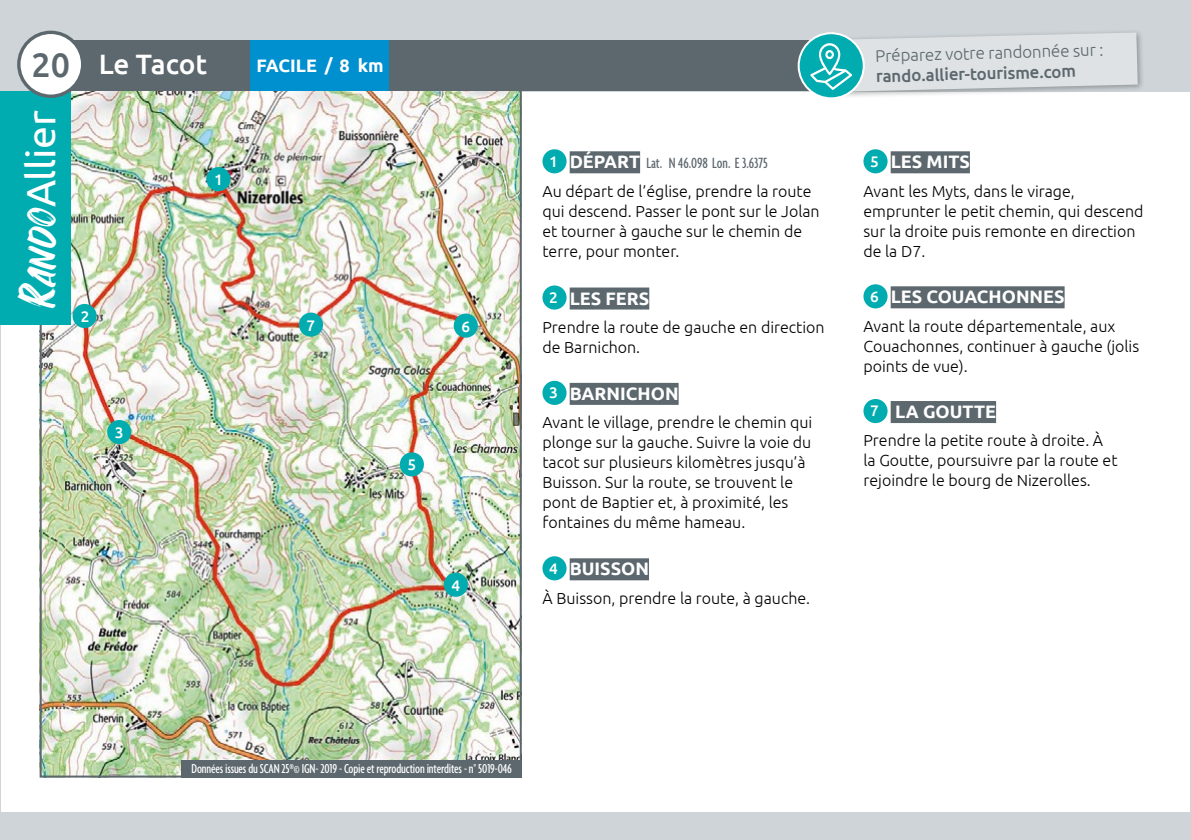
<style>
.page{position:relative;width:1191px;height:840px;background:#fff}
.page>*{position:absolute;margin:0;border:0;box-sizing:border-box;transform-origin:0 0}
.t1{font:41px "Ubuntu";letter-spacing:-.01em;color:#fff}
.t2{font:500 34px "Ubuntu";color:#5d686e}
.t3{font:500 28px "Ubuntu";letter-spacing:-.01em;color:#fff}
.t4{font:700 18px "Ubuntu";color:#fff}
.t5{font:300 17px "Ubuntu";color:#5d686e}
.t6{font:500 17px "Ubuntu";color:#5d686e}
.t7{font:300 16px/20px "Ubuntu";color:#000}
.t8{font:500 extra-condensed 16px "Agenda";color:#5d686e}
.t9{font:500 15.4px "Ubuntu";color:#fff}
.t10{font:500 15.4px "Ubuntu";color:#fff}
.t11{font:500 extra-condensed 14px "Agenda";letter-spacing:-.01em;color:#fff}
.s1{font-family:"Fontania";font-size:41.2px}
.s2{font-family:"Ubuntu";font-stretch:normal;font-size:15.4px;color:#fff}
.s3{font-family:"Ubuntu";font-weight:700;font-stretch:normal;font-size:18px;color:#fff}
.s4{font-weight:500;font-size:15.4px}
</style>
<div class="page">
<div style="left:0;top:0;width:1191px;height:91px;background:#ced4d8"></div>
<img style="left:43px;top:91px;width:476px;height:683px">
<div style="left:40px;top:40px;width:810px;height:51px;background:#5d686e"></div>
<div style="left:249px;top:40px;width:139px;height:51px;background:#008fcf"></div>
<div style="left:206px;top:167px;width:24px;height:24px;background:#00acb0;border-radius:50%"></div>
<div style="left:444px;top:572px;width:24px;height:24px;background:#00acb0;border-radius:50%"></div>
<div style="left:107px;top:420px;width:24px;height:24px;background:#00acb0;border-radius:50%"></div>
<div style="left:400px;top:452px;width:24px;height:24px;background:#00acb0;border-radius:50%"></div>
<div style="left:299px;top:312px;width:24px;height:24px;background:#00acb0;border-radius:50%"></div>
<div style="left:454px;top:313px;width:24px;height:24px;background:#00acb0;border-radius:50%"></div>
<div style="left:0;top:91px;width:71px;height:233px;background:#00acb0"></div>
<div style="left:73px;top:304px;width:24px;height:24px;background:#00acb0;border-radius:50%"></div>
<div style="left:19px;top:32px;width:64px;height:64px;background:#fff;border-radius:50%"></div>
<div style="left:17px;top:31px;width:67px;height:67px;border:3px solid #5d686e;border-radius:50%"></div>
<div style="left:0;top:812px;width:1191px;height:27px;background:#ced4d8"></div>
<div style="left:569px;top:287px;width:80px;height:22px;background:#5d686e"></div>
<div style="left:542px;top:285px;width:24px;height:24px;background:#00acb0;border-radius:50%"></div>
<div style="left:569px;top:382px;width:109px;height:22px;background:#5d686e"></div>
<div style="left:542px;top:380px;width:24px;height:25px;background:#00acb0;border-radius:50%"></div>
<div style="left:569px;top:558px;width:80px;height:22px;background:#5d686e"></div>
<div style="left:542px;top:556px;width:24px;height:24px;background:#00acb0;border-radius:50%"></div>
<div style="left:890px;top:151px;width:80px;height:22px;background:#5d686e"></div>
<div style="left:863px;top:149px;width:24px;height:24px;background:#00acb0;border-radius:50%"></div>
<div style="left:890px;top:286px;width:174px;height:22px;background:#5d686e"></div>
<div style="left:863px;top:284px;width:24px;height:24px;background:#00acb0;border-radius:50%"></div>
<div style="left:890px;top:401px;width:106px;height:22px;background:#5d686e"></div>
<div style="left:863px;top:399px;width:24px;height:24px;background:#00acb0;border-radius:50%"></div>
<div style="left:825px;top:29px;width:319px;height:71px;background:#000;opacity:.3"></div>
<svg style="left:798px;top:33px;width:66px;height:66px"></svg>
<div style="left:797px;top:32px;width:68px;height:68px;border:2px solid #fff;border-radius:50%"></div>
<svg style="left:810px;top:32px;width:327px;height:60px"></svg>
<div style="left:569px;top:151px;width:71px;height:22px;background:#5d686e"></div>
<div style="left:542px;top:149px;width:24px;height:24px;background:#00acb0;border-radius:50%"></div>
<div style="left:182px;top:760px;width:340px;height:17px;background:#5d686e"></div>
<h2 class="t2" style="left:31px;top:43px;width:40px">20</h2>
<h1 class="t1" style="left:16px;top:307px;width:198px;rotate:-90deg"><span class="s1">Rando</span>Allier</h1>
<h3 class="t3" style="left:99px;top:46px;width:110px">Le Tacot</h3>
<p class="t10" style="left:214px;top:170px;width:10px">1</p>
<p class="t9" style="left:81px;top:306px;width:10px">2</p>
<p class="t4" style="left:325px;top:55px;width:9px">/</p>
<p class="t4" style="left:256px;top:55px;width:129px">FACILE 8 km</p>
<p class="t9" style="left:307px;top:315px;width:10px">7</p>
<p class="t9" style="left:461px;top:316px;width:10px">6</p>
<p class="t9" style="left:115px;top:422px;width:10px">3</p>
<p class="t9" style="left:407px;top:455px;width:10px">5</p>
<p class="t9" style="left:451px;top:575px;width:10px">4</p>
<p class="t8" style="left:549px;top:154px;width:220px"><span class="s2">1</span> <span class="s3">DÉPART</span> Lat. N 46.098 Lon. E 3.6375</p>
<p class="t7" style="left:542px;top:180px;width:279px">Au départ de l’église, prendre la route qui descend. Passer le pont sur le Jolan et tourner à gauche sur le chemin de terre, pour monter.</p>
<p class="t4" style="left:549px;top:287px;width:102px"><span class="s4">2</span> LES FERS</p>
<p class="t7" style="left:542px;top:316px;width:284px">Prendre la route de gauche en direction de Barnichon.</p>
<p class="t4" style="left:549px;top:382px;width:131px"><span class="s4">3</span> BARNICHON</p>
<p class="t7" style="left:542px;top:412px;width:271px">Avant le village, prendre le chemin qui plonge sur la gauche. Suivre la voie du tacot sur plusieurs kilomètres jusqu’à Buisson. Sur la route, se trouvent le pont de Baptier et, à proximité, les fontaines du même hameau.</p>
<p class="t4" style="left:549px;top:557px;width:101px"><span class="s4">4</span> BUISSON</p>
<p class="t7" style="left:542px;top:587px;width:269px">À Buisson, prendre la route, à gauche.</p>
<p class="t5" style="left:875px;top:45px;width:230px;rotate:-1deg">Préparez votre randonnée sur :</p>
<p class="t6" style="left:875px;top:65px;width:202px;rotate:-1deg">rando.allier-tourisme.com</p>
<p class="t4" style="left:870px;top:151px;width:101px"><span class="s4">5</span> LES MITS</p>
<p class="t7" style="left:863px;top:180px;width:282px">Avant les Myts, dans le virage, emprunter le petit chemin, qui descend sur la droite puis remonte en direction de la D7.</p>
<p class="t4" style="left:870px;top:286px;width:196px"><span class="s4">6</span> LES COUACHONNES</p>
<p class="t7" style="left:863px;top:315px;width:277px">Avant la route départementale, aux<br>Couachonnes, continuer à gauche (jolis points de vue).</p>
<p class="t4" style="left:870px;top:400px;width:127px"><span class="s4">7</span> LA GOUTTE</p>
<p class="t7" style="left:863px;top:430px;width:256px">Prendre la petite route à droite. À la Goutte, poursuivre par la route et rejoindre le bourg de Nizerolles.</p>
<p class="t11" style="left:191px;top:760px;width:322px">Données issues du SCAN 25®© IGN- 2019 - Copie et reproduction interdites - n° 5019-046</p>
</div>
